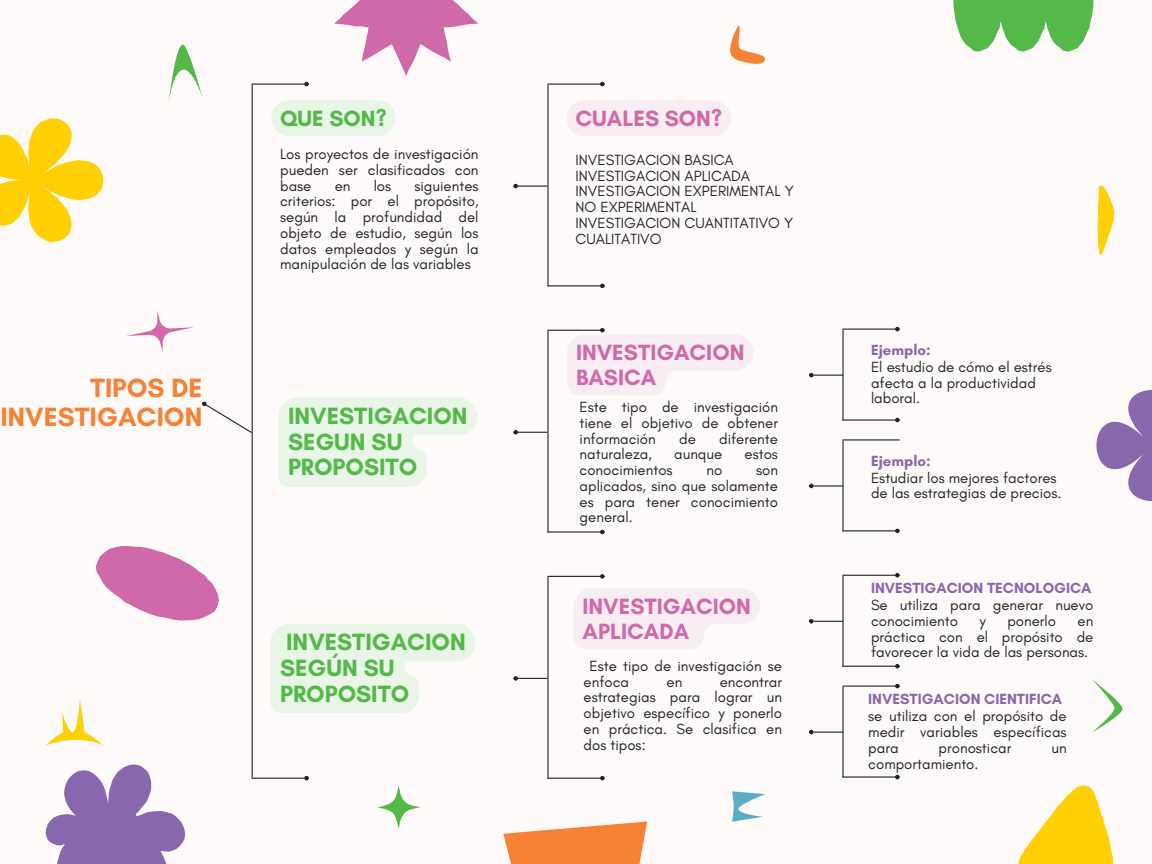
<style>
.page{position:relative;width:1152px;height:864px;background:#fffafa}
.page>*{position:absolute;margin:0;border:0;box-sizing:border-box;transform-origin:0 0}
.t1{font:700 27px/29.2px "Glacial Indifference";color:#f58235;text-align:right}
.t2{font:700 24px/25.8px "Glacial Indifference";color:#54b948}
.t3{font:700 22.5px/24.8px "Glacial Indifference";color:#d069a9}
.t4{font:700 22.5px "Glacial Indifference";color:#54b948}
.t5{font:15px/15.8px "Glacial Indifference";color:#222;text-align:justify}
.t6{font:700 15px "Glacial Indifference";color:#8967ac}
</style>
<div class="page">
<hr style="left:252px;top:85px;width:1px;height:693px;background:#222">
<hr style="left:252px;top:84px;width:53px;height:1px;background:#222">
<svg style="left:304px;top:82px;width:5px;height:4px"></svg>
<hr style="left:252px;top:778px;width:53px;height:1px;background:#222">
<svg style="left:304px;top:776px;width:5px;height:4px"></svg>
<svg style="left:202px;top:400px;width:51px;height:34px"></svg>
<hr style="left:547px;top:85px;width:2px;height:201px;background:#222">
<hr style="left:547px;top:84px;width:53px;height:1px;background:#222">
<svg style="left:600px;top:82px;width:5px;height:4px"></svg>
<hr style="left:547px;top:285px;width:53px;height:1px;background:#222">
<svg style="left:600px;top:284px;width:5px;height:4px"></svg>
<svg style="left:513px;top:184px;width:34px;height:4px"></svg>
<hr style="left:547px;top:577px;width:2px;height:202px;background:#222">
<hr style="left:547px;top:576px;width:53px;height:1px;background:#222">
<svg style="left:600px;top:574px;width:5px;height:5px"></svg>
<hr style="left:547px;top:778px;width:53px;height:1px;background:#222">
<svg style="left:600px;top:776px;width:5px;height:4px"></svg>
<svg style="left:513px;top:676px;width:34px;height:5px"></svg>
<hr style="left:547px;top:331px;width:2px;height:202px;background:#222">
<hr style="left:547px;top:330px;width:53px;height:1px;background:#222">
<hr style="left:547px;top:531px;width:53px;height:2px;background:#222">
<svg style="left:600px;top:530px;width:5px;height:4px"></svg>
<svg style="left:513px;top:430px;width:34px;height:4px"></svg>
<hr style="left:842px;top:330px;width:2px;height:91px;background:#222">
<hr style="left:842px;top:329px;width:53px;height:1px;background:#222">
<svg style="left:895px;top:327px;width:5px;height:4px"></svg>
<hr style="left:842px;top:419px;width:53px;height:2px;background:#222">
<svg style="left:895px;top:418px;width:5px;height:4px"></svg>
<hr style="left:813px;top:375px;width:30px;height:1px;background:#222">
<svg style="left:809px;top:373px;width:5px;height:4px"></svg>
<hr style="left:842px;top:441px;width:2px;height:90px;background:#222">
<hr style="left:842px;top:439px;width:58px;height:2px;background:#222">
<hr style="left:842px;top:530px;width:53px;height:1px;background:#222">
<svg style="left:895px;top:529px;width:5px;height:4px"></svg>
<hr style="left:813px;top:485px;width:30px;height:2px;background:#222">
<svg style="left:809px;top:484px;width:5px;height:4px"></svg>
<hr style="left:842px;top:576px;width:2px;height:91px;background:#222">
<hr style="left:842px;top:575px;width:53px;height:1px;background:#222">
<svg style="left:895px;top:573px;width:5px;height:5px"></svg>
<hr style="left:842px;top:666px;width:53px;height:1px;background:#222">
<svg style="left:895px;top:664px;width:5px;height:4px"></svg>
<hr style="left:813px;top:621px;width:30px;height:1px;background:#222">
<svg style="left:809px;top:619px;width:5px;height:5px"></svg>
<hr style="left:842px;top:687px;width:2px;height:91px;background:#222">
<hr style="left:842px;top:686px;width:53px;height:1px;background:#222">
<svg style="left:895px;top:684px;width:5px;height:4px"></svg>
<hr style="left:842px;top:776px;width:53px;height:2px;background:#222">
<svg style="left:895px;top:775px;width:5px;height:4px"></svg>
<hr style="left:813px;top:732px;width:30px;height:1px;background:#222">
<svg style="left:809px;top:730px;width:5px;height:4px"></svg>
<svg style="left:0;top:118px;width:103px;height:124px"></svg>
<svg style="left:46px;top:764px;width:139px;height:100px"></svg>
<svg style="left:953px;top:0;width:140px;height:52px"></svg>
<svg style="left:1018px;top:785px;width:95px;height:79px"></svg>
<svg style="left:95px;top:546px;width:124px;height:75px"></svg>
<svg style="left:1096px;top:390px;width:56px;height:111px"></svg>
<svg style="left:126px;top:312px;width:68px;height:40px"></svg>
<svg style="left:334px;top:0;width:144px;height:76px"></svg>
<svg style="left:503px;top:821px;width:144px;height:43px"></svg>
<svg style="left:46px;top:699px;width:57px;height:46px"></svg>
<svg style="left:1092px;top:679px;width:31px;height:54px"></svg>
<svg style="left:1098px;top:186px;width:16px;height:69px"></svg>
<svg style="left:730px;top:26px;width:35px;height:38px"></svg>
<svg style="left:169px;top:45px;width:33px;height:55px"></svg>
<svg style="left:732px;top:791px;width:33px;height:31px"></svg>
<svg style="left:377px;top:785px;width:44px;height:44px"></svg>
<div style="left:271px;top:100px;width:125px;height:36px;background:#e9f6e7;border-radius:18px"></div>
<div style="left:567px;top:100px;width:164px;height:36px;background:#f9edf4;border-radius:18px"></div>
<svg style="left:567px;top:328px;width:186px;height:67px"></svg>
<svg style="left:574px;top:588px;width:186px;height:61px"></svg>
<svg style="left:278px;top:398px;width:199px;height:89px"></svg>
<svg style="left:271px;top:624px;width:204px;height:89px"></svg>
<p class="t1" style="left:0;top:373px;width:204px">TIPOS DE<br>INVESTIGACION</p>
<p class="t4" style="left:280px;top:105px;width:108px">QUE SON?</p>
<p class="t5" style="left:280px;top:146px;width:200px">Los proyectos de investigación pueden ser clasificados con base</p>
<p class="t5" style="left:335px;top:177px;width:17px">en</p>
<p class="t5" style="left:374px;top:177px;width:19px">los</p>
<p class="t5" style="left:280px;top:177px;width:200px;text-indent:134px">siguientes criterios: por el propósito, según la profundidad del objeto de estudio, según los datos empleados y según la manipulación de las variables</p>
<p class="t2" style="left:288px;top:402px;width:181px">INVESTIGACION<br>SEGUN SU<br>PROPOSITO</p>
<p class="t2" style="left:280px;top:628px;width:187px">INVESTIGACION<br>SEGÚN SU<br>PROPOSITO</p>
<p class="t3" style="left:576px;top:106px;width:148px">CUALES SON?</p>
<p class="t5" style="left:576px;top:152px;width:160px">INVESTIGACION BASICA</p>
<p class="t5" style="left:576px;top:168px;width:176px">INVESTIGACION APLICADA</p>
<p class="t5" style="left:576px;top:183px;width:220px">INVESTIGACION EXPERIMENTAL Y<br>NO EXPERIMENTAL</p>
<p class="t5" style="left:576px;top:215px;width:219px">INVESTIGACION CUANTITATIVO Y<br>CUALITATIVO</p>
<p class="t3" style="left:576px;top:340px;width:170px">INVESTIGACION<br>BASICA</p>
<p class="t5" style="left:580px;top:399px;width:200px">Este tipo de investigación tiene el objetivo de obtener información</p>
<p class="t5" style="left:679px;top:431px;width:18px">de</p>
<p class="t5" style="left:719px;top:431px;width:60px">diferente</p>
<p class="t5" style="left:580px;top:446px;width:74px">naturaleza,</p>
<p class="t5" style="left:674px;top:446px;width:50px">aunque</p>
<p class="t5" style="left:745px;top:446px;width:35px">estos</p>
<p class="t5" style="left:580px;top:462px;width:95px">conocimientos</p>
<p class="t5" style="left:706px;top:462px;width:17px">no</p>
<p class="t5" style="left:580px;top:462px;width:200px;text-indent:177px">son aplicados, sino que solamente es para tener conocimiento general.</p>
<p class="t3" style="left:583px;top:594px;width:170px">INVESTIGACION<br>APLICADA</p>
<p class="t5" style="left:584px;top:658px;width:200px;text-indent:6px">Este tipo de investigación se enfoca</p>
<p class="t5" style="left:584px;top:674px;width:200px;text-indent:136px">encontrar estrategias para lograr un objetivo específico y ponerlo en práctica. Se clasifica en dos tipos:</p>
<p class="t5" style="left:667px;top:674px;width:17px">en</p>
<p class="t6" style="left:871px;top:341px;width:61px">Ejemplo:</p>
<p class="t5" style="left:871px;top:359px;width:182px;text-align:left">El estudio de cómo el estrés afecta a la productividad laboral.</p>
<p class="t6" style="left:871px;top:451px;width:61px">Ejemplo:</p>
<p class="t5" style="left:871px;top:470px;width:192px">Estudiar los mejores factores de las estrategias de precios.</p>
<p class="t6" style="left:871px;top:579px;width:222px">INVESTIGACION TECNOLOGICA</p>
<p class="t5" style="left:871px;top:597px;width:224px">Se utiliza para generar nuevo conocimiento</p>
<p class="t5" style="left:980px;top:613px;width:8px">y</p>
<p class="t5" style="left:1007px;top:613px;width:50px">ponerlo</p>
<p class="t5" style="left:871px;top:613px;width:224px;text-indent:207px">en práctica con el propósito de favorecer la vida de las personas.</p>
<p class="t6" style="left:868px;top:690px;width:196px">INVESTIGACION CIENTIFICA</p>
<p class="t5" style="left:868px;top:708px;width:200px">se utiliza con el propósito de medir variables específicas para</p>
<p class="t5" style="left:939px;top:740px;width:74px">pronosticar</p>
<p class="t5" style="left:1051px;top:740px;width:17px">un</p>
<p class="t5" style="left:868px;top:755px;width:112px">comportamiento.</p>
</div>
